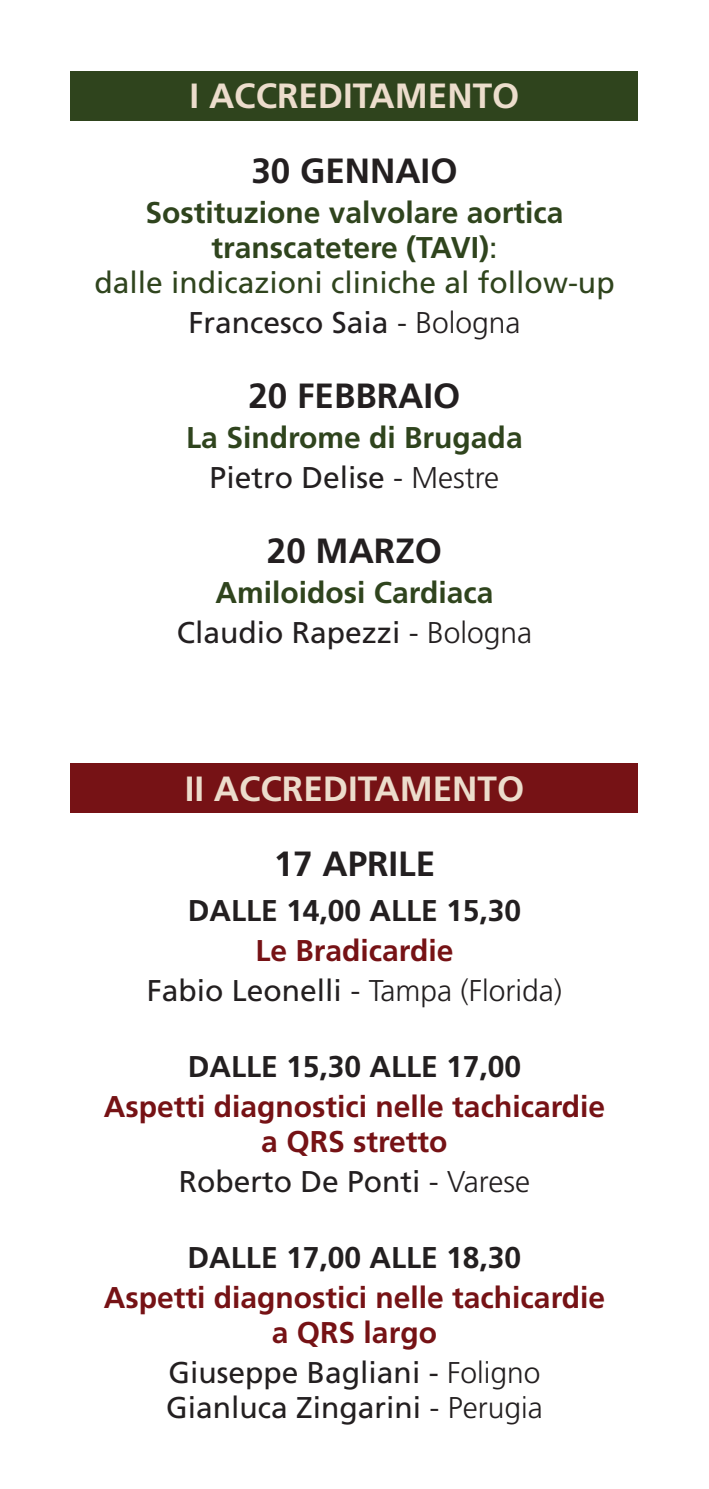
<style>
.page{position:relative;width:709px;height:1489px;background:#fff}
.page>*{position:absolute;margin:0;border:0;box-sizing:border-box;transform-origin:0 0}
.t1{font:700 35px "Frutiger";color:#231f20}
.t2{font:700 35px "Frutiger";color:#ecddcc}
.t3{font:700 30px/35px "Frutiger";color:#2f441d;text-align:center}
.t4{font:30px/35px "Frutiger";color:#231f20}
.t5{font:700 30px/35px "Frutiger";color:#761215;text-align:center}
.t6{font:700 30px "Frutiger";color:#231f20}
.t7{font:300 30px/40px "Frutiger";color:#231f20;text-align:center}
.s1{font-weight:400}
.s2{font-weight:300}
.s3{font-weight:400;color:#231f20}
.s4{font-weight:300;color:#231f20}
.s5{font-weight:700;color:#761215}
</style>
<div class="page">
<div style="left:71px;top:71px;width:567px;height:49px;background:#2f441d"></div>
<div style="left:71px;top:763px;width:567px;height:50px;background:#761215"></div>
<p class="t2" style="left:189px;top:75px;width:331px">I ACCREDITAMENTO</p>
<p class="t1" style="left:251px;top:150px;width:208px">30 GENNAIO</p>
<p class="t3" style="left:94px;top:195px;width:522px">Sostituzione valvolare aortica transcatetere (TAVI)<span class="s1">:<br>dalle indicazioni cliniche al follow-up</span></p>
<p class="t4" style="left:188px;top:305px;width:333px">Francesco Saia <span class="s2">- Bologna</span></p>
<p class="t1" style="left:248px;top:375px;width:213px">20 FEBBRAIO</p>
<p class="t3" style="left:186px;top:417px;width:338px;line-height:40px">La Sindrome di Brugada<br><span class="s3">Pietro Delise</span> <span class="s4">- Mestre</span></p>
<p class="t1" style="left:267px;top:530px;width:177px">20 MARZO</p>
<p class="t3" style="left:177px;top:572px;width:357px;line-height:40px">Amiloidosi Cardiaca<br><span class="s3">Claudio Rapezzi</span> <span class="s4">- Bologna</span></p>
<p class="t2" style="left:185px;top:767px;width:341px">II ACCREDITAMENTO</p>
<p class="t1" style="left:274px;top:843px;width:163px">17 APRILE</p>
<p class="t6" style="left:188px;top:892px;width:335px">DALLE 14,00 ALLE 15,30</p>
<p class="t7" style="left:147px;top:930px;width:417px"><span class="s5">Le Bradicardie<br></span><span class="s1">Fabio Leonelli</span> - Tampa (Florida)</p>
<p class="t6" style="left:188px;top:1048px;width:335px">DALLE 15,30 ALLE 17,00</p>
<p class="t5" style="left:104px;top:1088px;width:503px">Aspetti diagnostici nelle tachicardie a QRS stretto</p>
<p class="t4" style="left:179px;top:1163px;width:353px">Roberto De Ponti <span class="s2">- Varese</span></p>
<p class="t6" style="left:188px;top:1239px;width:335px">DALLE 17,00 ALLE 18,30</p>
<p class="t5" style="left:104px;top:1279px;width:503px">Aspetti diagnostici nelle tachicardie a QRS largo</p>
<p class="t4" style="left:166px;top:1354px;width:378px">Giuseppe Bagliani - <span class="s2">Foligno<br></span>Gianluca Zingarini <span class="s2">- Perugia</span></p>
</div>
